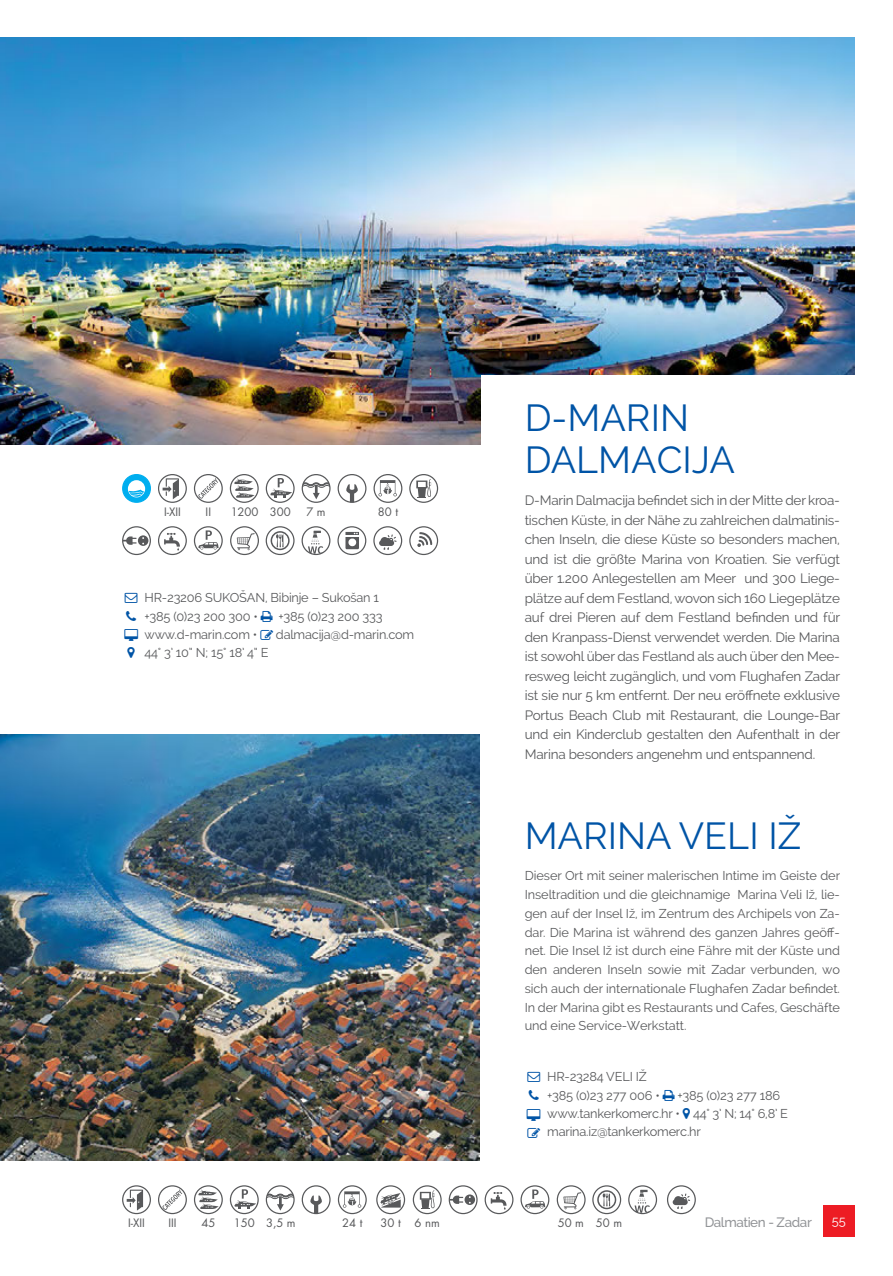
<style>
.page{position:relative;width:893px;height:1276px;background:#fff}
.page>*{position:absolute;margin:0;border:0;box-sizing:border-box;transform-origin:0 0}
.t1{font:37.5px/42px "Raleway";color:#0054a6}
.t2{font:13.5px/19.5px "Raleway";letter-spacing:-.015em;color:#58595b;text-align:justify}
.t3{font:500 13.5px "Raleway";letter-spacing:-.03em;color:#939598}
.t4{font:12.75px/18.8px "Raleway";letter-spacing:-.015em;color:#58595b}
.t5{font:12.75px "Raleway";color:#fff}
.t6{font:11.25px "Futura";color:#58595b}
</style>
<div class="page">
<div style="left:822px;top:1204px;width:32px;height:32px;background:#ed1c24"></div>
<img style="left:0;top:37px;width:854px;height:408px">
<img style="left:0;top:734px;width:479px;height:426px">
<div style="left:481px;top:375px;width:411px;height:302px;background:#fff"></div>
<svg style="left:127px;top:1189px;width:16px;height:21px"></svg>
<div style="left:122px;top:1184px;width:29px;height:29px;border:1px solid #58595b;border-radius:50%"></div>
<svg style="left:162px;top:1188px;width:20px;height:21px"></svg>
<div style="left:158px;top:1184px;width:29px;height:29px;border:1px solid #58595b;border-radius:50%"></div>
<svg style="left:198px;top:1189px;width:20px;height:19px"></svg>
<div style="left:194px;top:1184px;width:29px;height:29px;border:1px solid #58595b;border-radius:50%"></div>
<svg style="left:234px;top:1188px;width:22px;height:20px"></svg>
<div style="left:230px;top:1184px;width:29px;height:29px;border:1px solid #58595b;border-radius:50%"></div>
<svg style="left:266px;top:1192px;width:28px;height:18px"></svg>
<div style="left:266px;top:1184px;width:28px;height:29px;border:1px solid #58595b;border-radius:50%"></div>
<svg style="left:310px;top:1195px;width:12px;height:18px"></svg>
<div style="left:302px;top:1184px;width:28px;height:29px;border:1px solid #58595b;border-radius:50%"></div>
<svg style="left:343px;top:1191px;width:18px;height:16px"></svg>
<div style="left:338px;top:1184px;width:29px;height:29px;border:1px solid #58595b;border-radius:50%"></div>
<svg style="left:380px;top:1193px;width:20px;height:14px"></svg>
<div style="left:376px;top:1184px;width:29px;height:29px;border:1px solid #58595b;border-radius:50%"></div>
<svg style="left:490px;top:1192px;width:16px;height:17px"></svg>
<div style="left:484px;top:1184px;width:29px;height:29px;border:1px solid #58595b;border-radius:50%"></div>
<svg style="left:525px;top:1189px;width:20px;height:19px"></svg>
<div style="left:520px;top:1184px;width:29px;height:29px;border:1px solid #58595b;border-radius:50%"></div>
<svg style="left:563px;top:1192px;width:18px;height:16px"></svg>
<div style="left:556px;top:1184px;width:29px;height:29px;border:1px solid #58595b;border-radius:50%"></div>
<svg style="left:597px;top:1189px;width:19px;height:19px"></svg>
<div style="left:592px;top:1184px;width:29px;height:29px;border:1px solid #58595b;border-radius:50%"></div>
<svg style="left:634px;top:1189px;width:15px;height:23px"></svg>
<div style="left:628px;top:1184px;width:29px;height:29px;border:1px solid #58595b;border-radius:50%"></div>
<svg style="left:672px;top:1193px;width:18px;height:15px"></svg>
<div style="left:667px;top:1184px;width:28px;height:29px;border:1px solid #58595b;border-radius:50%"></div>
<svg style="left:450px;top:1194px;width:25px;height:10px"></svg>
<div style="left:448px;top:1184px;width:29px;height:29px;border:1px solid #58595b;border-radius:50%"></div>
<svg style="left:420px;top:1190px;width:15px;height:18px"></svg>
<div style="left:413px;top:1184px;width:28px;height:29px;border:1px solid #58595b;border-radius:50%"></div>
<svg style="left:164px;top:533px;width:16px;height:17px"></svg>
<div style="left:158px;top:526px;width:29px;height:29px;border:1px solid #58595b;border-radius:50%"></div>
<svg style="left:198px;top:530px;width:20px;height:19px"></svg>
<div style="left:194px;top:526px;width:29px;height:29px;border:1px solid #58595b;border-radius:50%"></div>
<svg style="left:237px;top:533px;width:17px;height:17px"></svg>
<div style="left:230px;top:526px;width:29px;height:29px;border:1px solid #58595b;border-radius:50%"></div>
<svg style="left:270px;top:531px;width:19px;height:19px"></svg>
<div style="left:265px;top:526px;width:29px;height:29px;border:1px solid #58595b;border-radius:50%"></div>
<svg style="left:308px;top:530px;width:15px;height:24px"></svg>
<div style="left:301px;top:526px;width:29px;height:29px;border:1px solid #58595b;border-radius:50%"></div>
<svg style="left:345px;top:532px;width:14px;height:17px"></svg>
<div style="left:337px;top:526px;width:29px;height:29px;border:1px solid #58595b;border-radius:50%"></div>
<svg style="left:379px;top:534px;width:17px;height:16px"></svg>
<div style="left:373px;top:526px;width:29px;height:29px;border:1px solid #58595b;border-radius:50%"></div>
<svg style="left:124px;top:535px;width:24px;height:11px"></svg>
<div style="left:122px;top:526px;width:29px;height:29px;border:1px solid #58595b;border-radius:50%"></div>
<div style="left:123px;top:474px;width:27px;height:28px;background:#00aeef;border-radius:50%"></div>
<div style="left:128px;top:480px;width:17px;height:17px;background:#fff;border-radius:50%"></div>
<svg style="left:129px;top:489px;width:15px;height:7px"></svg>
<div style="left:122px;top:474px;width:29px;height:29px;border:1px solid #00aeef;border-radius:50%"></div>
<svg style="left:162px;top:478px;width:17px;height:21px"></svg>
<div style="left:158px;top:474px;width:29px;height:29px;border:1px solid #58595b;border-radius:50%"></div>
<svg style="left:198px;top:478px;width:20px;height:20px"></svg>
<div style="left:194px;top:474px;width:29px;height:29px;border:1px solid #58595b;border-radius:50%"></div>
<svg style="left:234px;top:478px;width:20px;height:19px"></svg>
<div style="left:230px;top:474px;width:29px;height:29px;border:1px solid #58595b;border-radius:50%"></div>
<svg style="left:270px;top:478px;width:22px;height:19px"></svg>
<div style="left:266px;top:474px;width:28px;height:29px;border:1px solid #58595b;border-radius:50%"></div>
<svg style="left:303px;top:481px;width:27px;height:18px"></svg>
<div style="left:301px;top:474px;width:29px;height:29px;border:1px solid #58595b;border-radius:50%"></div>
<svg style="left:346px;top:484px;width:12px;height:17px"></svg>
<div style="left:337px;top:474px;width:29px;height:29px;border:1px solid #58595b;border-radius:50%"></div>
<svg style="left:378px;top:480px;width:19px;height:16px"></svg>
<div style="left:373px;top:474px;width:29px;height:29px;border:1px solid #58595b;border-radius:50%"></div>
<svg style="left:416px;top:479px;width:15px;height:19px"></svg>
<div style="left:409px;top:474px;width:29px;height:29px;border:1px solid #58595b;border-radius:50%"></div>
<div style="left:409px;top:526px;width:29px;height:29px;border:1px solid #58595b;border-radius:50%"></div>
<svg style="left:417px;top:532px;width:15px;height:15px"></svg>
<p class="t6" style="left:164px;top:505px;width:18px">I-XII</p>
<p class="t6" style="left:206px;top:505px;width:7px">II</p>
<p class="t6" style="left:231px;top:505px;width:61px">1200 300</p>
<p class="t6" style="left:306px;top:505px;width:21px">7 m</p>
<p class="t6" style="left:378px;top:505px;width:22px">80 t</p>
<p class="t4" style="left:144px;top:589px;width:236px;line-height:18.3px">HR-23206 SUKOŠAN, Bibinje – Sukošan 1 +385 (0)23 200 300 •</p>
<p class="t4" style="left:278px;top:607px;width:106px">+385 (0)23 200 333</p>
<p class="t4" style="left:144px;top:626px;width:114px">www.d-marin.com •</p>
<p class="t4" style="left:276px;top:626px;width:140px">dalmacija@d-marin.com</p>
<p class="t4" style="left:144px;top:644px;width:126px">44° 3’ 10” N; 15° 18’ 4” E</p>
<h1 class="t1" style="left:524px;top:400px;width:212px">D-MARIN<br>DALMACIJA</h1>
<p class="t2" style="left:524px;top:492px;width:317px">D-Marin Dalmacija befindet sich in der Mitte der kroa&shy;tischen Küste, in der Nähe zu zahlreichen dalmatinis&shy;chen Inseln, die diese Küste so besonders machen, und ist die größte Marina von Kroatien. Sie verfügt über 1.200 Anlegestellen am Meer und 300 Liege&shy;plätze auf dem Festland, wovon sich 160 Liegeplätze auf drei Pieren auf dem Festland befinden und für den Kranpass-Dienst verwendet werden. Die Marina ist sowohl über das Festland als auch über den Mee&shy;resweg leicht zugänglich, und vom Flughafen Zadar ist sie nur 5 km entfernt. Der neu eröffnete exklusive Portus Beach Club mit Restaurant, die Lounge-Bar und ein Kinderclub gestalten den Aufenthalt in der Marina besonders angenehm und entspannend.</p>
<h1 class="t1" style="left:524px;top:817px;width:278px">MARINA VELI IŽ</h1>
<p class="t4" style="left:524px;top:867px;width:317px;text-align:justify">Dieser Ort mit seiner malerischen Intime im Geiste der Inseltradition und die gleichnamige Marina Veli Iž, lie&shy;gen auf der Insel Iž, im Zentrum des Archipels von Za&shy;dar. Die Marina ist während des ganzen Jahres geöff&shy;net. Die Insel Iž ist durch eine Fähre mit der Küste und den anderen Inseln sowie mit Zadar verbunden, wo sich auch der internationale Flughafen Zadar befindet.<br>In der Marina gibt es Restaurants und Cafes, Geschäfte und eine Service-Werkstatt.</p>
<p class="t4" style="left:547px;top:1068px;width:114px;line-height:18.3px">HR-23284 VELI IŽ +385 (0)23 277 006 •</p>
<p class="t4" style="left:547px;top:1086px;width:242px;line-height:18.3px;text-indent:130px">+385 (0)23 277 186 www.tankerkomerc.hr • 44° 3’ N; 14° 6,8’ E marina.iz@tankerkomerc.hr</p>
<p class="t6" style="left:128px;top:1216px;width:18px">I-XII</p>
<p class="t6" style="left:168px;top:1216px;width:10px">III</p>
<p class="t6" style="left:201px;top:1216px;width:15px">45</p>
<p class="t6" style="left:234px;top:1216px;width:63px">150 3,5 m</p>
<p class="t6" style="left:342px;top:1216px;width:22px">24 t</p>
<p class="t6" style="left:380px;top:1216px;width:61px">30 t 6 nm</p>
<p class="t6" style="left:557px;top:1216px;width:66px">50 m 50 m</p>
<p class="t3" style="left:704px;top:1216px;width:109px">Dalmatien - Zadar</p>
<p class="t5" style="left:831px;top:1215px;width:16px">55</p>
</div>
